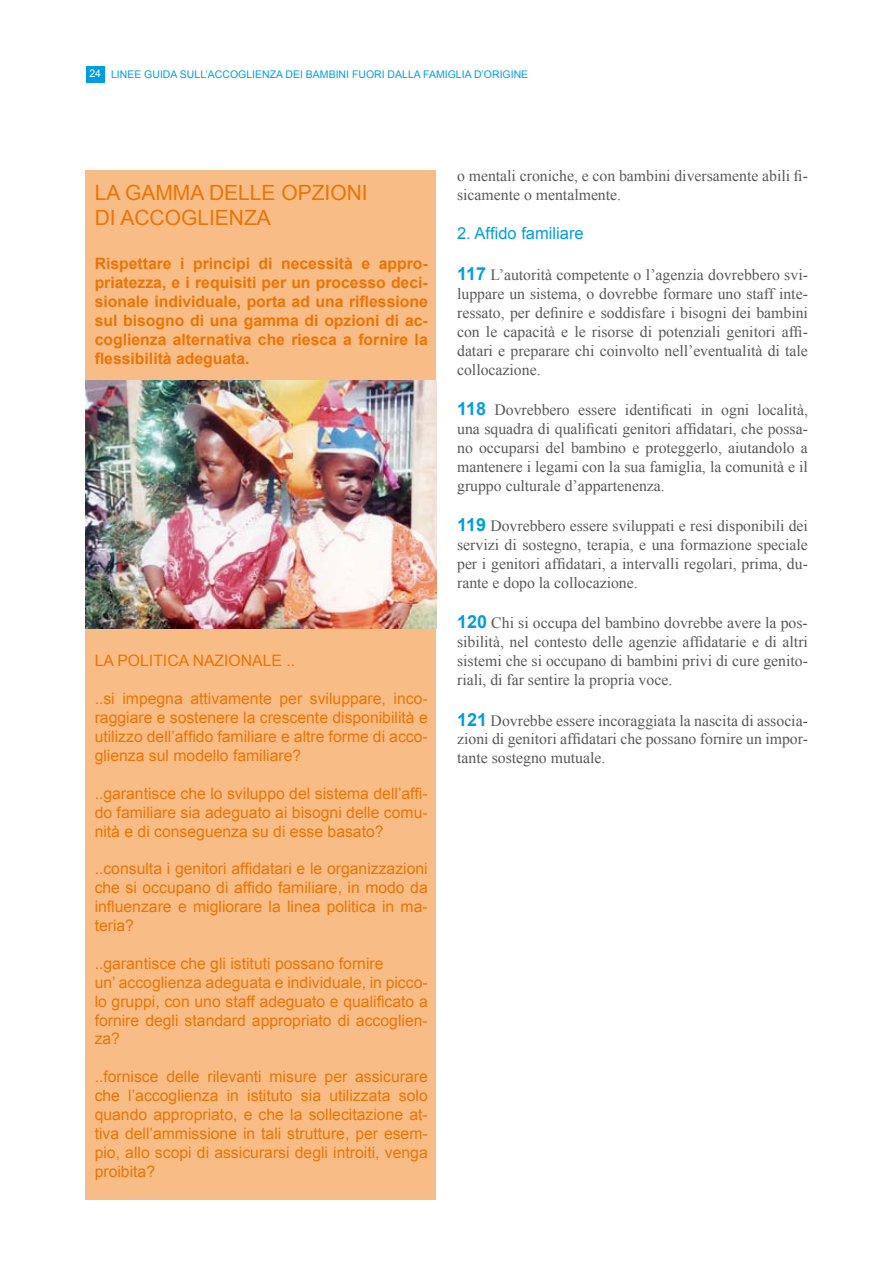
<style>
.page{position:relative;width:893px;height:1263px;background:#fff}
.page>*{position:absolute;margin:0;border:0;box-sizing:border-box;transform-origin:0 0}
.t1{font:21px/25.2px "Arial";color:#ec7405}
.t2{font:16.5px "Arial";color:#009ee0}
.t3{font:15.75px/18.9px "Times New Roman";color:#58585a;text-align:justify}
.t4{font:15.75px/18.9px "Arial";color:#ec7405;text-align:justify}
.t5{font:700 15.75px/18.9px "Arial";color:#ec7405;text-align:justify}
.t6{font:10.5px "Arial";color:#009ee1}
.t7{font:10.5px "Arial";color:#fff}
.s1{font-family:"Arial";font-weight:700;font-size:18px;color:#009ee0}
</style>
<div class="page">
<div style="left:86px;top:66px;width:18px;height:17px;background:#009ee1"></div>
<div style="left:85px;top:170px;width:351px;height:1029px;background:#f8bd86"></div>
<img style="left:86px;top:381px;width:351px;height:247px">
<p class="t7" style="left:89px;top:66px;width:13px">24</p>
<p class="t6" style="left:111px;top:67px;width:292px">Lin ee Gui da sull’Accogli enza dei bambini fuori dalla</p>
<p class="t6" style="left:423px;top:67px;width:28px">famiglia</p>
<p class="t6" style="left:474px;top:67px;width:32px">D’origin</p>
<p class="t6" style="left:521px;top:67px;width:9px">e</p>
<h1 class="t1" style="left:95px;top:180px;width:275px">LA GAMMA DELLE OPZIONI<br>DI ACCO</h1>
<h1 class="t1" style="left:181px;top:206px;width:91px">GLIENZA</h1>
<p class="t5" style="left:95px;top:255px;width:335px">Rispettare i principi di necessità e appro&shy;priatezza, e i requisiti per un processo deci&shy;sionale individuale, porta ad una riflessione sul bisogno di una gamma di opzioni di ac&shy;coglienza alternativa che riesca a fornire la flessibilità adeguata.</p>
<p class="t4" style="left:95px;top:651px;width:157px">La politica nazional</p>
<p class="t4" style="left:271px;top:651px;width:25px">e ..</p>
<p class="t4" style="left:95px;top:689px;width:335px">..si impegna attivamente per sviluppare, inco&shy;raggiare e sostenere la crescente disponibilità e utilizzo dell’affido familiare e altre forme di acco&shy;glienza sul modello familiare?</p>
<p class="t4" style="left:95px;top:784px;width:335px">..garantisce che lo sviluppo del sistema dell’affi&shy;do familiare sia adeguato ai bisogni delle comu&shy;nità e di conseguenza su di esse basato?</p>
<p class="t4" style="left:95px;top:859px;width:335px">..consulta i genitori affidatari e le organizzazioni che si occupano di affido familiare, in modo da influenzare e migliorare la linea politica in ma&shy;teria?</p>
<p class="t4" style="left:95px;top:954px;width:335px;text-align:left">..garantisce che gli istituti possano fornire<br>un’ accoglienza adeguata e individuale, in picco&shy;lo gruppi, con uno staff adeguato e qualificato a fornire degli standard appropriato di accoglien&shy;za?</p>
<p class="t4" style="left:95px;top:1067px;width:335px">..fornisce delle rilevanti misure per assicurare che l’accoglienza in istituto sia utilizzata solo quando appropriato, e che la sollecitazione at&shy;tiva dell’ammissione in tali strutture, per esem&shy;pio, allo scopi di assicurarsi degli introiti, venga proibita?</p>
<p class="t3" style="left:457px;top:166px;width:352px">o mentali croniche, e con bambini diversamente abili fi&shy;sicamente o mentalmente.</p>
<p class="t2" style="left:457px;top:222px;width:128px">2. Affido familiare</p>
<p class="t3" style="left:457px;top:265px;width:352px"><span class="s1">117</span> L’autorità competente o l’agenzia dovrebbero svi&shy;luppare un sistema, o dovrebbe formare uno staff inte&shy;ressato, per definire e soddisfare i bisogni dei bambini con le capacità e le risorse di potenziali genitori affi&shy;datari e preparare chi coinvolto nell’eventualità di tale collocazione.</p>
<p class="t3" style="left:457px;top:400px;width:352px"><span class="s1">118</span> Dovrebbero essere identificati in ogni località, una squadra di qualificati genitori affidatari, che possa&shy;no occuparsi del bambino e proteggerlo, aiutandolo a mantenere i legami con la sua famiglia, la comunità e il gruppo culturale d’appartenenza.</p>
<p class="t3" style="left:457px;top:516px;width:352px"><span class="s1">119</span> Dovrebbero essere sviluppati e resi disponibili dei servizi di sostegno, terapia, e una formazione speciale per i genitori affidatari, a intervalli regolari, prima, du&shy;rante e dopo la collocazione.</p>
<p class="t3" style="left:457px;top:613px;width:352px"><span class="s1">120</span> Chi si occupa del bambino dovrebbe avere la pos&shy;sibilità, nel contesto delle agenzie affidatarie e di altri sistemi che si occupano di bambini privi di cure genito&shy;riali, di far sentire la propria voce.</p>
<p class="t3" style="left:457px;top:711px;width:352px"><span class="s1">121</span> Dovrebbe essere incoraggiata la nascita di associa&shy;zioni di genitori affidatari che possano fornire un impor&shy;tante sostegno mutuale.</p>
</div>
